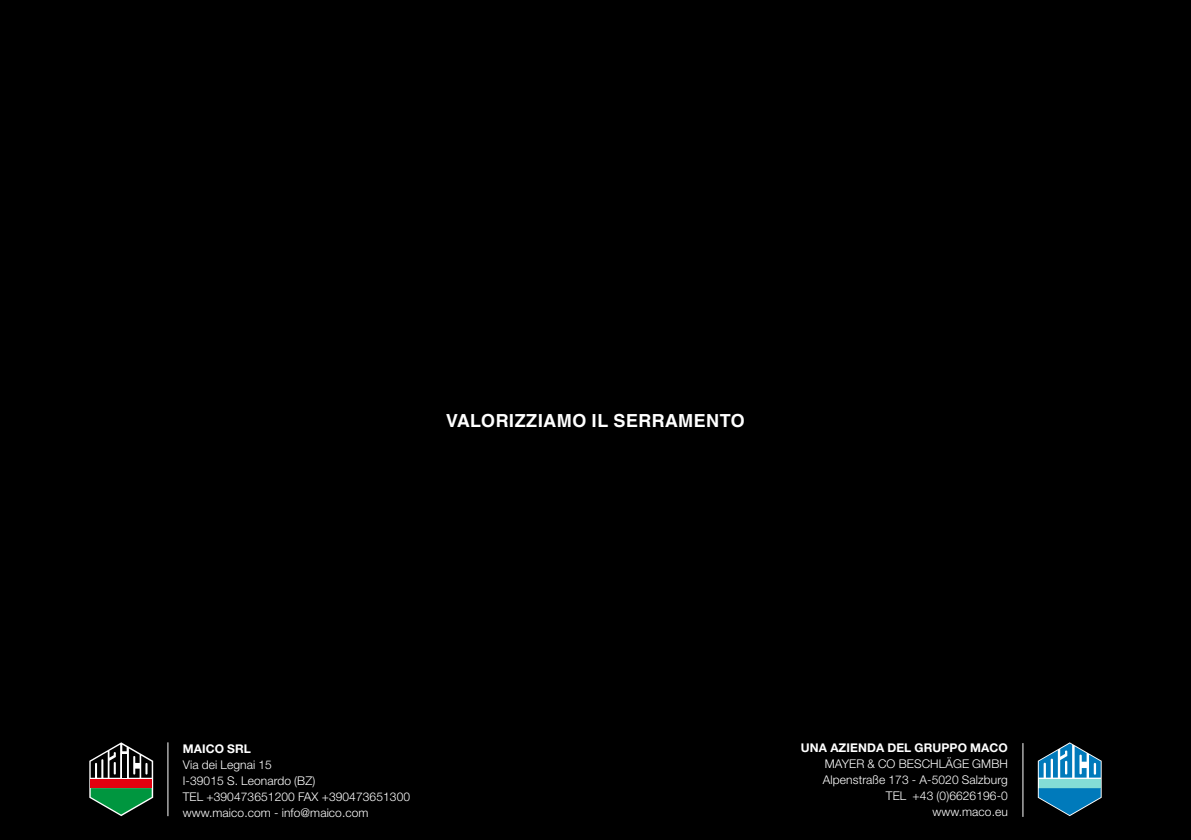
<style>
.page{position:relative;width:1191px;height:840px;background:#fff}
.page>*{position:absolute;margin:0;border:0;box-sizing:border-box;transform-origin:0 0}
.t1{font:700 18px "Helvetica Linotype";letter-spacing:.025em;color:#fff}
.t2{font:300 12px/16px "Helvetica Neue LT Pro";letter-spacing:.01em;color:#fff}
.t3{font:700 12px "Helvetica Neue LT Pro";letter-spacing:.01em;color:#fff}
</style>
<div class="page">
<div style="left:0;top:0;width:1191px;height:839px;background:#000"></div>
<hr style="left:168px;top:742px;width:1px;height:73px;background:#fff">
<svg style="left:1037px;top:742px;width:64px;height:73px"></svg>
<hr style="left:1022px;top:742px;width:1px;height:74px;background:#fff">
<svg style="left:89px;top:742px;width:64px;height:73px"></svg>
<p class="t1" style="left:446px;top:410px;width:300px">VALORIZZIAMO IL SERRAMENTO</p>
<p class="t3" style="left:183px;top:740px;width:70px">MAICO SRL</p>
<p class="t2" style="left:183px;top:755px;width:229px">Via dei Legnai 15<br>I-39015 S. Leonardo (BZ)<br>TEL +390473651200 FAX +390473651300 www.maico.com - info@maico.com</p>
<p class="t3" style="left:801px;top:739px;width:208px">UNA AZIENDA DEL GRUPPO MACO</p>
<p class="t2" style="left:823px;top:755px;width:186px;text-align:right">MAYER &amp; CO BESCHLÄGE GMBH<br>Alpenstraße 173 - A-5020 Salzburg<br>TEL +43 (0)6626196-0 www.maco.eu</p>
</div>
